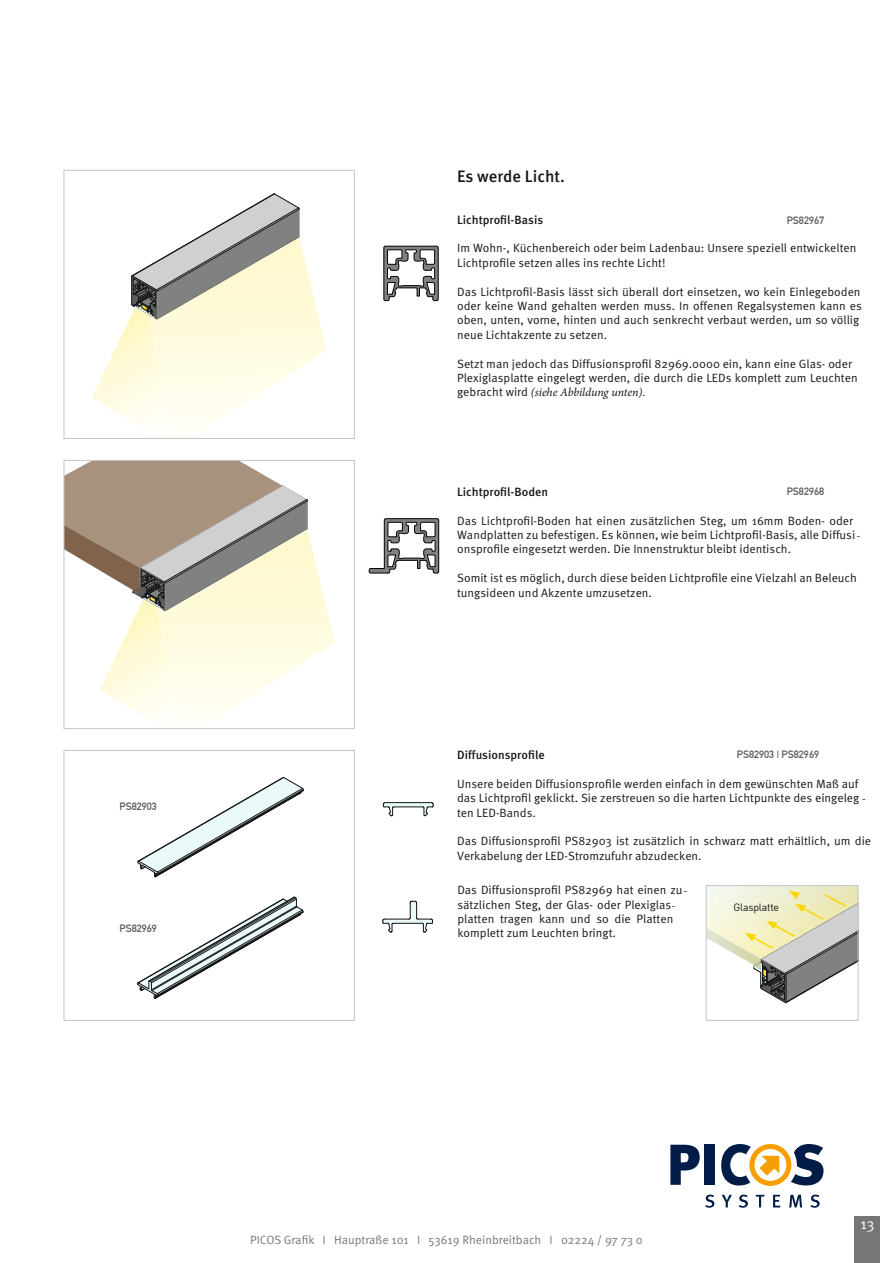
<style>
.page{position:relative;width:893px;height:1263px;background:#fff}
.page>*{position:absolute;margin:0;border:0;box-sizing:border-box;transform-origin:0 0}
.t1{font:500 16.5px "Meta Pro";color:#151616}
.t2{font:15px "Meta";color:#fff}
.t3{font:12px/14.4px "Meta Pro";color:#151616}
.t4{font:12px "Meta Pro";color:#757675}
.t5{font:500 12px "Meta Pro";color:#151616}
.t6{font:italic 12px "Minion Pro";letter-spacing:-.01em;color:#151616}
.t7{font:12px "Minion Pro";color:#151616}
.t8{font:700 10.5px "DIN Alternate";color:#5b5b5b}
.t9{font:10.5px "DIN";letter-spacing:-.02em;color:#151616}
.s1{font-family:"Meta Pro";font-style:normal}
.s2{font-style:normal}
.s3{font-family:"Minion Pro"}
</style>
<div class="page">
<svg style="left:670px;top:1145px;width:30px;height:40px"></svg>
<div style="left:704px;top:1145px;width:11px;height:40px;background:#001c47"></div>
<svg style="left:705px;top:1194px;width:9px;height:14px"></svg>
<svg style="left:722px;top:1195px;width:10px;height:12px"></svg>
<svg style="left:739px;top:1194px;width:9px;height:14px"></svg>
<svg style="left:756px;top:1195px;width:9px;height:12px"></svg>
<svg style="left:773px;top:1195px;width:7px;height:12px"></svg>
<svg style="left:789px;top:1195px;width:13px;height:12px"></svg>
<svg style="left:810px;top:1194px;width:10px;height:14px"></svg>
<svg style="left:721px;top:1144px;width:102px;height:42px"></svg>
<div style="left:855px;top:1216px;width:25px;height:47px;background:#757675"></div>
<div style="left:64px;top:750px;width:291px;height:270px;border:1px solid #c5c5c5"></div>
<svg style="left:92px;top:194px;width:235px;height:232px"></svg>
<div style="left:64px;top:170px;width:291px;height:269px;border:1px solid #c5c5c5"></div>
<svg style="left:384px;top:246px;width:54px;height:55px"></svg>
<svg style="left:66px;top:462px;width:269px;height:256px"></svg>
<div style="left:64px;top:460px;width:291px;height:269px;border:1px solid #c5c5c5"></div>
<svg style="left:137px;top:897px;width:167px;height:102px"></svg>
<svg style="left:138px;top:777px;width:166px;height:100px"></svg>
<svg style="left:383px;top:901px;width:50px;height:32px"></svg>
<svg style="left:383px;top:802px;width:51px;height:14px"></svg>
<div style="left:706px;top:885px;width:152px;height:135px;border:1px solid #c5c5c5"></div>
<svg style="left:706px;top:886px;width:152px;height:117px"></svg>
<svg style="left:369px;top:518px;width:70px;height:55px"></svg>
<p class="t8" style="left:120px;top:799px;width:39px">PS82903</p>
<p class="t8" style="left:120px;top:920px;width:39px">PS82969</p>
<h1 class="t1" style="left:457px;top:166px;width:109px">Es werde Licht.</h1>
<p class="t5" style="left:457px;top:212px;width:88px">Lichtprofil-Basis</p>
<p class="t3" style="left:457px;top:241px;width:401px">Im Wohn-, Küchenbereich oder beim Ladenbau: Unsere speziell entwickelten<br>Lichtprofile setzen alles ins rechte Licht!</p>
<p class="t3" style="left:457px;top:284px;width:406px">Das Lichtprofil-Basis lässt sich überall dort einsetzen, wo kein Einlegeboden oder keine Wand gehalten werden muss. In offenen Regalsystemen kann es oben, unten, vorne, hinten und auch senkrecht verbaut werden, um so völlig neue Lichtakzente zu setzen.</p>
<p class="t3" style="left:457px;top:356px;width:402px">Setzt man jedoch das Diffusionsprofil 82969.0000 ein, kann eine Glas- oder<br>Plexiglasplatte eingelegt werden, die durch die LEDs komplett zum Leuchten</p>
<p class="t6" style="left:457px;top:384px;width:190px"><span class="s1">gebracht wird</span> (siehe Abbildung unten)<span class="s2">.</span></p>
<p class="t8" style="left:787px;top:212px;width:39px">PS82967</p>
<p class="t5" style="left:457px;top:484px;width:93px">Lichtprofil-Boden</p>
<p class="t3" style="left:457px;top:513px;width:405px">Das Lichtprofil-Boden hat einen zusätzlichen Steg, um 16mm Boden- oder<br>Wandplatten zu befestigen. Es können, wie beim Lichtprofil-Basis, alle Diffusi&shy;onsprofile eingesetzt werden. Die Innenstruktur bleibt identisch.</p>
<p class="t3" style="left:457px;top:571px;width:401px">Somit ist es möglich, durch diese beiden Lichtprofile eine Vielzahl an Beleuch</p>
<p class="t8" style="left:787px;top:483px;width:39px">PS82968</p>
<p class="t7" style="left:825px;top:570px;width:6px">-</p>
<p class="t3" style="left:457px;top:585px;width:196px">tungsideen und Akzente umzusetzen.</p>
<p class="t5" style="left:457px;top:747px;width:89px">Diffusionsprofile</p>
<p class="t3" style="left:457px;top:777px;width:411px">Unsere beiden Diffusionsprofile werden einfach in dem gewünschten Maß auf das Lichtprofil geklickt. Sie zerstreuen so die harten Lichtpunkte des eingeleg <span class="s3">- </span>ten LED-Bands.</p>
<p class="t3" style="left:457px;top:834px;width:415px">Das Diffusionsprofil PS82903 ist zusätzlich in schwarz matt erhältlich, um die<br>Verkabelung der LED-Stromzufuhr abzudecken.</p>
<p class="t3" style="left:457px;top:883px;width:232px">Das Diffusionsprofil PS82969 hat einen zu&shy;sätzlichen Steg, der Glas- oder Plexiglas&shy;platten tragen kann und so die Platten komplett zum Leuchten bringt.</p>
<p class="t8" style="left:737px;top:747px;width:84px">PS82903 | PS82969</p>
<p class="t9" style="left:734px;top:901px;width:47px">Glasplatte</p>
<p class="t4" style="left:250px;top:1232px;width:394px">PICOS Grafik I Hauptraße 101 I 53619 Rheinbreitbach I 02224 / 97 73 0</p>
<p class="t2" style="left:860px;top:1215px;width:16px">13</p>
</div>
